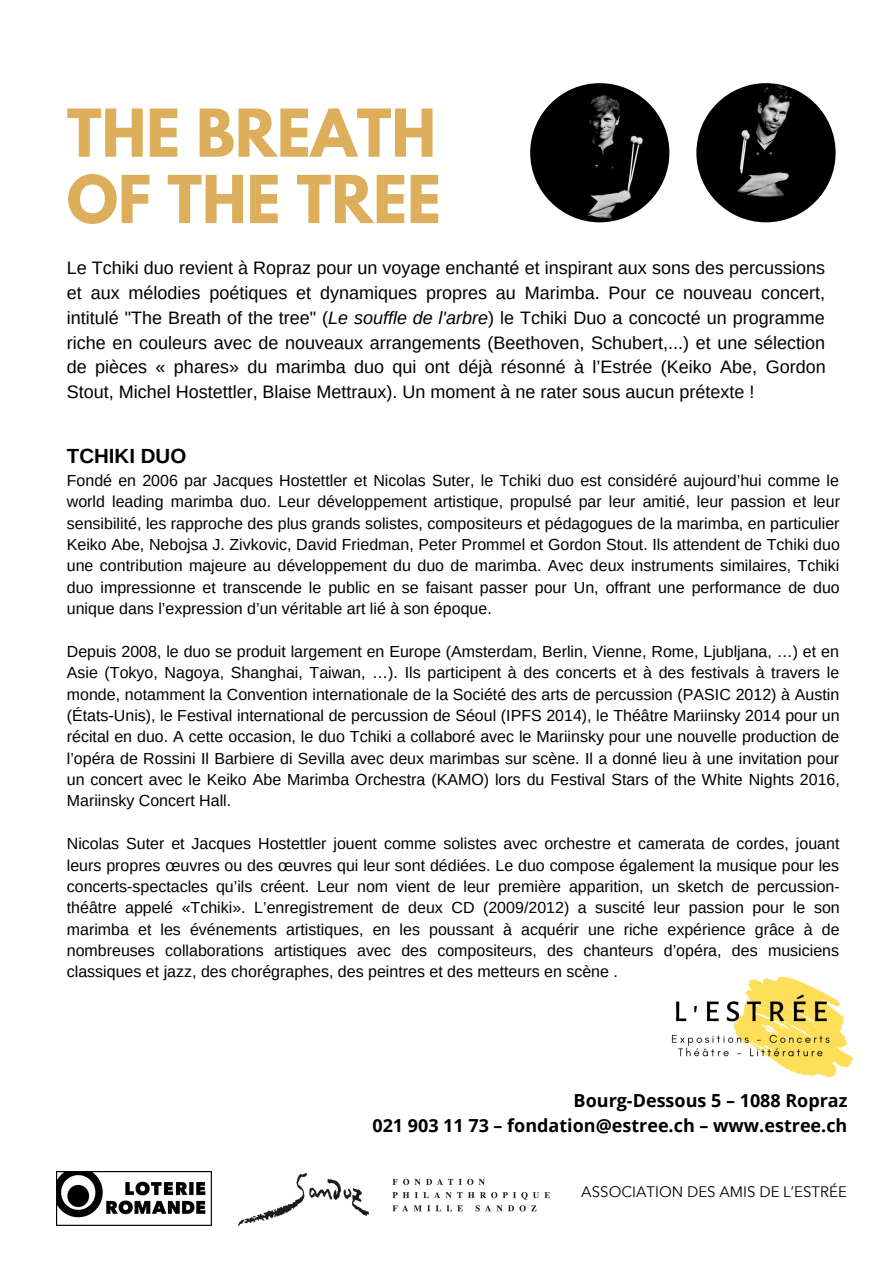
<style>
.page{position:relative;width:893px;height:1264px;background:#fff}
.page>*{position:absolute;margin:0;border:0;box-sizing:border-box;transform-origin:0 0}
.t1{font:700 58.5px/66.3px "League Spartan";color:#ddae5c}
.t2{font:700 20.55px "Arimo";color:#000}
.t3{font:18px/24.8px "Arimo";color:#000;text-align:justify}
.t4{font:700 18px "Open Sans";color:#000}
.t5{font:16.05px/21.3px "Arimo";color:#000;text-align:justify}
.t6{font:15px "Avenir Next Thai Modern";color:#000}
.s1{font-style:italic}
</style>
<div class="page">
<svg style="left:530px;top:83px;width:140px;height:140px"></svg>
<svg style="left:696px;top:83px;width:140px;height:140px"></svg>
<img style="left:671px;top:976px;width:181px;height:101px">
<img style="left:239px;top:1173px;width:310px;height:52px">
<img style="left:57px;top:1171px;width:155px;height:54px">
<p class="t1" style="left:67px;top:107px;width:375px">THE BREATH<br>OF THE TREE</p>
<p class="t3" style="left:67px;top:256px;width:760px">Le Tchiki duo revient à Ropraz pour un voyage enchanté et inspirant aux sons des percussions et aux mélodies poétiques et dynamiques propres au Marimba. Pour ce nouveau concert, intitulé "The Breath of the tree" (<span class="s1">Le souffle de l'arbre</span>) le Tchiki Duo a concocté un programme riche en couleurs avec de nouveaux arrangements (Beethoven, Schubert,...) et une sélection de pièces « phares» du marimba duo qui ont déjà résonné à l’Estrée (Keiko Abe, Gordon Stout, Michel Hostettler, Blaise Mettraux). Un moment à ne rater sous aucun prétexte !</p>
<p class="t2" style="left:67px;top:445px;width:121px">TCHIKI DUO</p>
<p class="t5" style="left:67px;top:470px;width:774px">Fondé en 2006 par Jacques Hostettler et Nicolas Suter, le Tchiki duo est considéré aujourd’hui comme le world leading marimba duo. Leur développement artistique, propulsé par leur amitié, leur passion et leur sensibilité, les rapproche des plus grands solistes, compositeurs et pédagogues de la marimba, en particulier Keiko Abe, Nebojsa J. Zivkovic, David Friedman, Peter Prommel et Gordon Stout. Ils attendent de Tchiki duo une contribution majeure au développement du duo de marimba. Avec deux instruments similaires, Tchiki duo impressionne et transcende le public en se faisant passer pour Un, offrant une performance de duo unique dans l’expression d’un véritable art lié à son époque.</p>
<p class="t5" style="left:67px;top:640px;width:774px">Depuis 2008, le duo se produit largement en Europe (Amsterdam, Berlin, Vienne, Rome, Ljubljana, …) et en Asie (Tokyo, Nagoya, Shanghai, Taiwan, …). Ils participent à des concerts et à des festivals à travers le monde, notamment la Convention internationale de la Société des arts de percussion (PASIC 2012) à Austin (États-Unis), le Festival international de percussion de Séoul (IPFS 2014), le Théâtre Mariinsky 2014 pour un récital en duo. A cette occasion, le duo Tchiki a collaboré avec le Mariinsky pour une nouvelle production de l’opéra de Rossini Il Barbiere di Sevilla avec deux marimbas sur scène. Il a donné lieu à une invitation pour un concert avec le Keiko Abe Marimba Orchestra (KAMO) lors du Festival Stars of the White Nights 2016, Mariinsky Concert Hall.</p>
<p class="t5" style="left:67px;top:833px;width:774px">Nicolas Suter et Jacques Hostettler jouent comme solistes avec orchestre et camerata de cordes, jouant leurs propres œuvres ou des œuvres qui leur sont dédiées. Le duo compose également la musique pour les concerts-spectacles qu’ils créent. Leur nom vient de leur première apparition, un sketch de percussion&shy;théâtre appelé «Tchiki». L’enregistrement de deux CD (2009/2012) a suscité leur passion pour le son marimba et les événements artistiques, en les poussant à acquérir une riche expérience grâce à de nombreuses collaborations artistiques avec des compositeurs, des chanteurs d’opéra, des musiciens classiques et jazz, des chorégraphes, des peintres et des metteurs en scène .</p>
<p class="t4" style="left:573px;top:1088px;width:275px">Bourg-Dessous 5 – 1088 Ropraz</p>
<p class="t4" style="left:372px;top:1112px;width:476px">021 903 11 73 – fondation@estree.ch – www.estree.ch</p>
<p class="t6" style="left:581px;top:1180px;width:267px">ASSOCIATION DES AMIS DE L’ESTRÉE</p>
</div>
